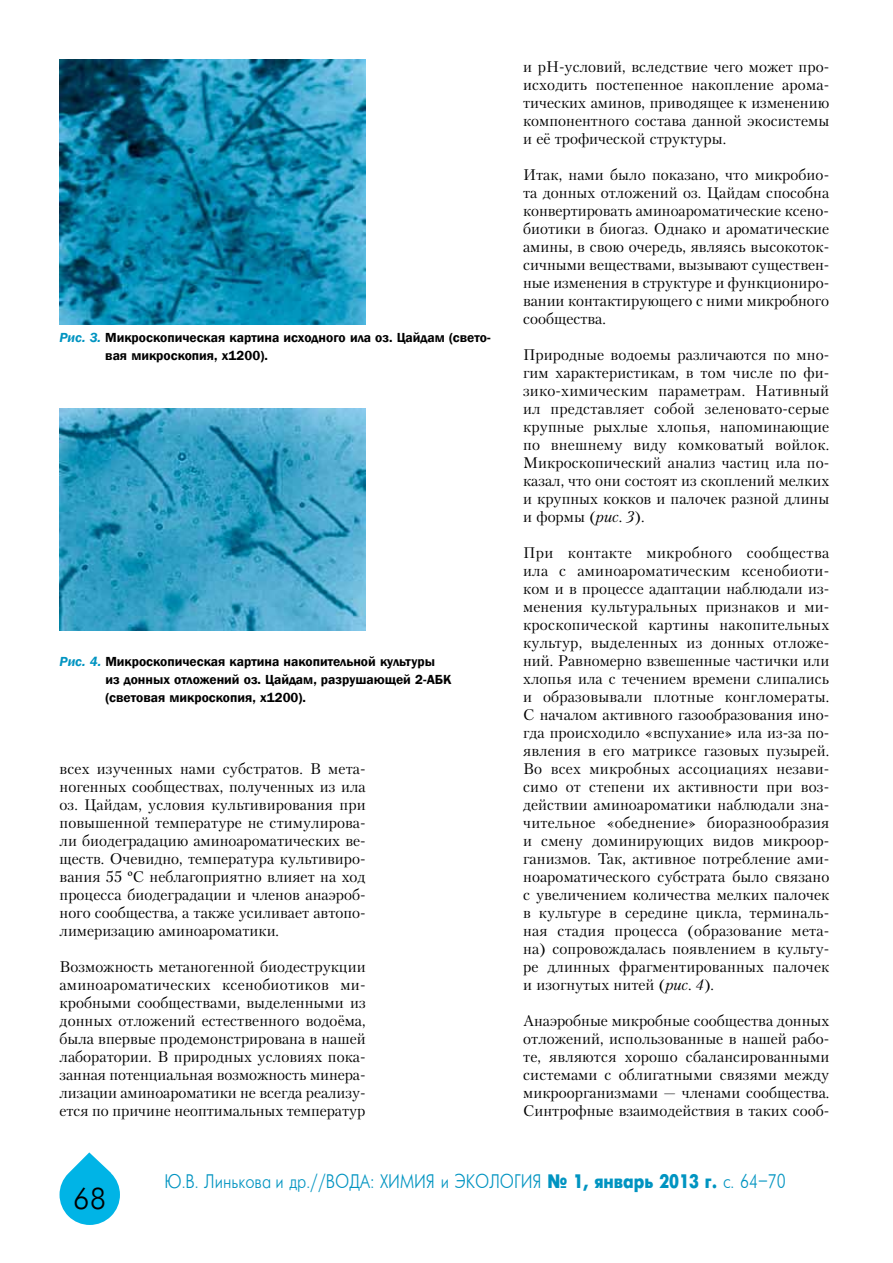
<style>
.page{position:relative;width:893px;height:1263px;background:#fff}
.page>*{position:absolute;margin:0;border:0;box-sizing:border-box;transform-origin:0 0}
.t1{font:30px "Futuris Cyrillic";color:#000}
.t2{font:19.5px "Futuris";color:#0094c1;scale:.84 1}
.t3{font:15.3px/18px "Petersburg C";color:#000;text-align:justify}
.t4{font:600 13.5px/18px "Franklin Gothic";color:#000}
.s1{font-style:italic;color:#0094c1}
.s2{font-family:"Times New Roman"}
.s3{font-style:italic}
.s4{font-weight:700}
</style>
<div class="page">
<svg style="left:60px;top:1152px;width:60px;height:73px"></svg>
<img style="left:60px;top:59px;width:306px;height:265px">
<img style="left:60px;top:408px;width:306px;height:222px">
<p class="t4" style="left:105px;top:329px;width:387px;text-indent:-46px"><span class="s1">Рис. 3.</span> Микроскопическая картина исходного ила оз. Цайдам (свето&shy;вая микроскопия, х1200).</p>
<p class="t4" style="left:105px;top:653px;width:348px;text-indent:-46px"><span class="s1">Рис. 4.</span> Микроскопическая картина накопительной культуры из донных отложений оз. Цайдам, разрушающей 2-АБК (световая микроскопия, х1200).</p>
<p class="t3" style="left:60px;top:759px;width:308px">всех изученных нами субстратов. В мета&shy;ногенных сообществах, полученных из ила оз. Цайдам, условия культивирования при повышенной температуре не стимулирова&shy;ли биодеградацию аминоароматических ве&shy;ществ. Очевидно, температура культивиро&shy;вания 55 <span class="s2">º</span>С неблагоприятно влияет на ход процесса биодеградации и членов анаэроб&shy;ного сообщества, а также усиливает автопо&shy;лимеризацию аминоароматики.</p>
<p class="t3" style="left:60px;top:957px;width:308px">Возможность метаногенной биодеструкции аминоароматических ксенобиотиков ми&shy;кробными сообществами, выделенными из донных отложений естественного водоёма, была впервые продемонстрирована в нашей лаборатории. В природных условиях пока&shy;занная потенциальная возможность минера&shy;лизации аминоароматики не всегда реализу&shy;ется по причине неоптимальных температур</p>
<p class="t3" style="left:523px;top:57px;width:308px">и рН-условий, вследствие чего может про&shy;исходить постепенное накопление арома&shy;тических аминов, приводящее к изменению компонентного состава данной экосистемы и её трофической структуры.</p>
<p class="t3" style="left:523px;top:165px;width:308px">Итак, нами было показано, что микробио&shy;та донных отложений оз. Цайдам способна конвертировать аминоароматические ксено&shy;биотики в биогаз. Однако и ароматические амины, в свою очередь, являясь высокоток&shy;сичными веществами, вызывают существен&shy;ные изменения в структуре и функциониро&shy;вании контактирующего с ними микробного сообщества.</p>
<p class="t3" style="left:523px;top:345px;width:308px">Природные водоемы различаются по мно&shy;гим характеристикам, в том числе по фи&shy;зико-химическим параметрам. Нативный ил представляет собой зеленовато-серые крупные рыхлые хлопья, напоминающие по внешнему виду комковатый войлок.<br>Микроскопический анализ частиц ила по&shy;казал, что они состоят из скоплений мелких и крупных кокков и палочек разной длины и формы (<span class="s3">рис. 3</span>).</p>
<p class="t3" style="left:523px;top:543px;width:308px">При контакте микробного сообщества ила с аминоароматическим ксенобиоти&shy;ком и в процессе адаптации наблюдали из&shy;менения культуральных признаков и ми&shy;кроскопической картины накопительных культур, выделенных из донных отложе&shy;ний. Равномерно взвешенные частички или хлопья ила с течением времени слипались и образовывали плотные конгломераты.<br>С началом активного газообразования ино&shy;гда происходило «вспухание» ила из-за по&shy;явления в его матриксе газовых пузырей.<br>Во всех микробных ассоциациях незави&shy;симо от степени их активности при воз&shy;действии аминоароматики наблюдали зна&shy;чительное «обеднение» биоразнообразия и смену доминирующих видов микроор&shy;ганизмов. Так, активное потребление ами&shy;ноароматического субстрата было связано с увеличением количества мелких палочек в культуре в середине цикла, терминаль&shy;ная стадия процесса (образование мета&shy;на) сопровождалась появлением в культу&shy;ре длинных фрагментированных палочек и изогнутых нитей (<span class="s3">рис. 4</span>).</p>
<p class="t3" style="left:523px;top:1011px;width:308px">Анаэробные микробные сообщества донных отложений, использованные в нашей рабо&shy;те, являются хорошо сбалансированными системами с облигатными связями между микроорганизмами — членами сообщества.<br>Синтрофные взаимодействия в таких сооб-</p>
<h1 class="t1" style="left:73px;top:1183px;width:34px">68</h1>
<p class="t2" style="left:164px;top:1171px;width:741px">Ю.В. Линькова и др.//ВОДА: ХИМИЯ и ЭКОЛОГИЯ <span class="s4">¹ 1, январь 2013 г.</span> c. 64–70</p>
</div>
